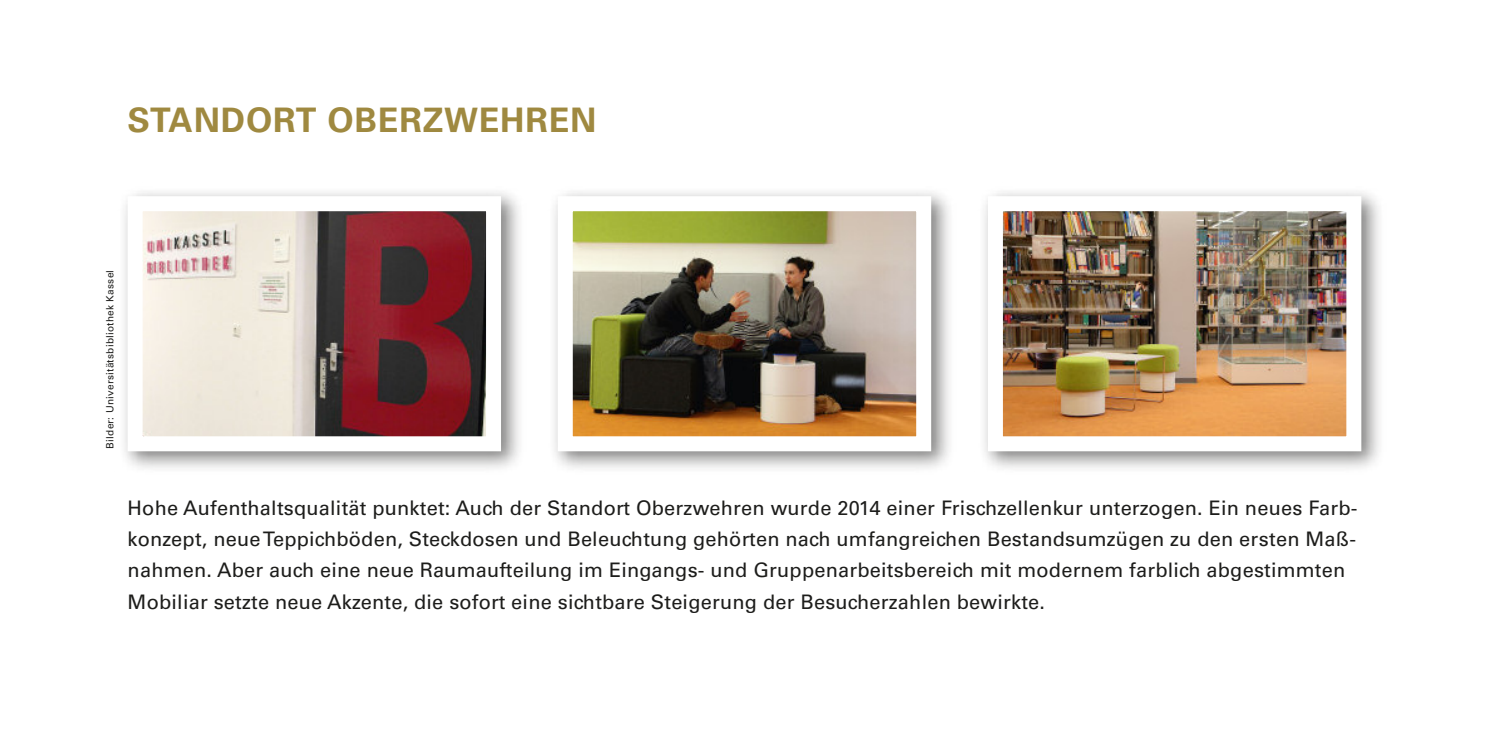
<style>
.page{position:relative;width:1489px;height:745px;background:#fff}
.page>*{position:absolute;margin:0;border:0;box-sizing:border-box;transform-origin:0 0}
.t1{font:700 33.75px "Univers LT";letter-spacing:.025em;color:#9f8940}
.t2{font:20px/31.2px "Univers LT";letter-spacing:.01em;color:#1d1d1b}
.t3{font:10px "Univers LT";letter-spacing:.025em;color:#1d1d1b}
</style>
<div class="page">
<img style="left:124px;top:192px;width:395px;height:277px">
<img style="left:144px;top:212px;width:341px;height:223px">
<img style="left:554px;top:192px;width:395px;height:277px">
<img style="left:573px;top:212px;width:342px;height:223px">
<div style="left:557px;top:196px;width:374px;height:255px;border:15px solid #fff"></div>
<img style="left:984px;top:192px;width:395px;height:277px">
<img style="left:1003px;top:212px;width:342px;height:223px">
<h1 class="t1" style="left:128px;top:108px;width:470px">STANDORT OBERZWEHREN</h1>
<p class="t3" style="left:106px;top:448px;width:180px;rotate:-90deg">Bilder: Universitätsbibliothek Kassel</p>
<p class="t2" style="left:128px;top:493px;width:1231px">Hohe Aufenthaltsqualität punktet: Auch der Standort Oberzwehren wurde 2014 einer Frischzellenkur unterzogen. Ein neues Farb - konzept, neue Teppichböden, Steckdosen und Beleuchtung gehörten nach umfangreichen Bestandsumzügen zu den ersten Maß - nahmen. Aber auch eine neue Raumaufteilung im Eingangs- und Gruppenarbeitsbereich mit modernem farblich abgestimmten Mobiliar setzte neue Akzente, die sofort eine sichtbare Steigerung der Besucherzahlen bewirkte.</p>
</div>
